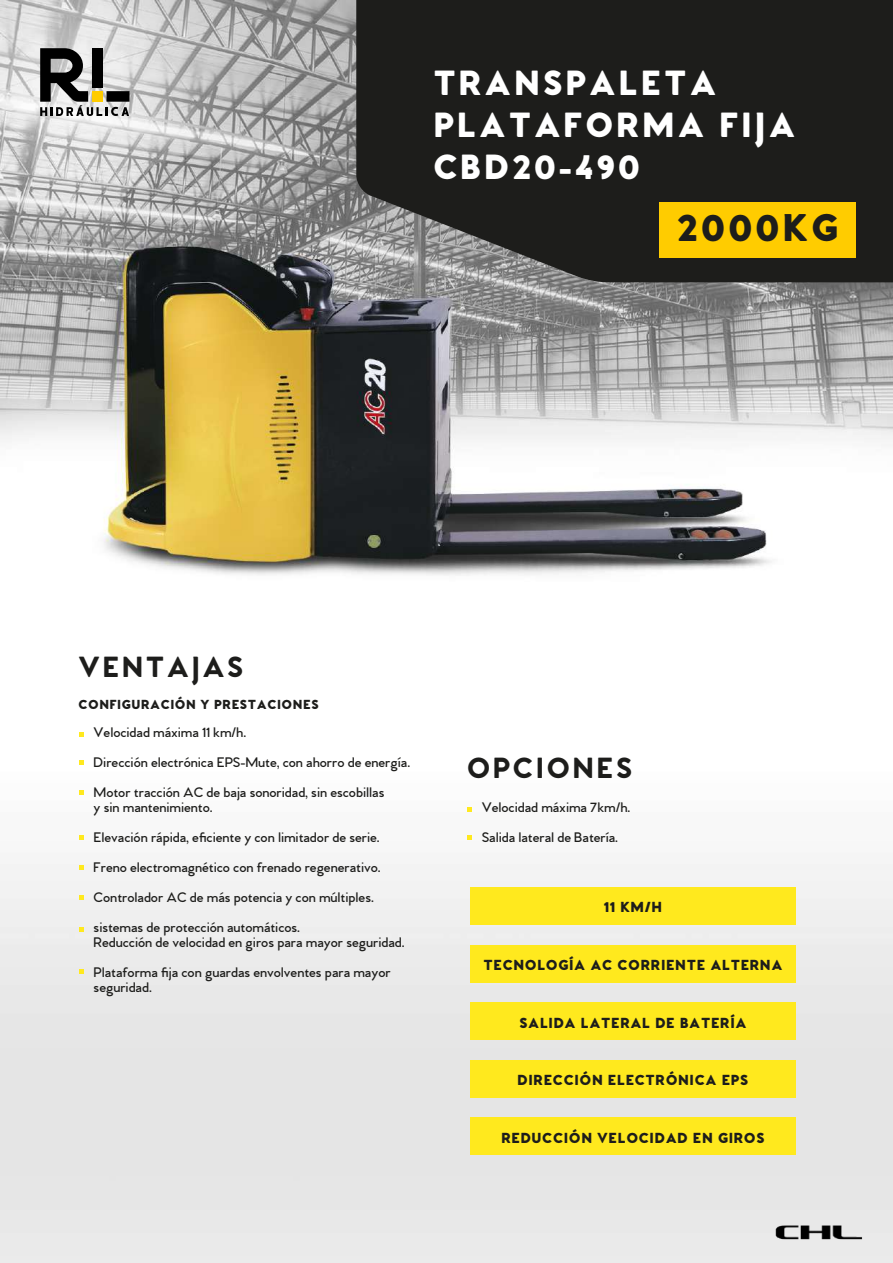
<style>
.page{position:relative;width:893px;height:1263px;background:#fff}
.page>*{position:absolute;margin:0;border:0;box-sizing:border-box;transform-origin:0 0}
.t1{font:900 39.75px "Venti CF";letter-spacing:.08em;color:#1d1d1b}
.t2{font:900 36px/42px "Venti CF";letter-spacing:.08em;color:#fff}
.t3{font:900 30px "Venti CF";letter-spacing:.08em;color:#1d1d1b}
.t4{font:900 15px "Venti CF";letter-spacing:.04em;color:#1d1d1b}
.t5{font:600 14.25px/30px "Venti CF";letter-spacing:-.005em;color:#1d1d1b}
.t6{font:900 13.5px "Venti CF";letter-spacing:.04em;color:#1d1d1b}
</style>
<div class="page">
<img style="left:0;top:0;width:893px;height:1263px">
<svg style="left:356px;top:0;width:537px;height:282px;background:#272624"></svg>
<svg style="left:40px;top:48px;width:90px;height:68px;background:#81807c"></svg>
<div style="left:470px;top:945px;width:326px;height:38px;background:#ffe91e"></div>
<div style="left:470px;top:1002px;width:326px;height:38px;background:#ffe91e"></div>
<div style="left:470px;top:887px;width:326px;height:38px;background:#ffe91e"></div>
<div style="left:470px;top:1059px;width:326px;height:38px;background:#ffe91e"></div>
<div style="left:470px;top:1117px;width:326px;height:38px;background:#ffe91e"></div>
<svg style="left:79px;top:732px;width:5px;height:5px"></svg>
<svg style="left:79px;top:760px;width:5px;height:5px"></svg>
<svg style="left:79px;top:790px;width:5px;height:5px"></svg>
<svg style="left:79px;top:835px;width:5px;height:5px"></svg>
<svg style="left:79px;top:926px;width:5px;height:5px"></svg>
<svg style="left:79px;top:969px;width:5px;height:5px"></svg>
<svg style="left:79px;top:865px;width:5px;height:5px"></svg>
<svg style="left:79px;top:895px;width:5px;height:5px"></svg>
<svg style="left:467px;top:806px;width:5px;height:5px"></svg>
<svg style="left:467px;top:835px;width:5px;height:5px"></svg>
<div style="left:659px;top:202px;width:197px;height:55px;background:#fc0"></div>
<img style="left:775px;top:1223px;width:88px;height:18px">
<h2 class="t2" style="left:433px;top:65px;width:363px">TRANSPALETA<br>PLATAFORMA FIJA<br>CBD20-490</h2>
<h1 class="t1" style="left:677px;top:204px;width:163px">2000KG</h1>
<h3 class="t3" style="left:79px;top:649px;width:166px">VENTAJAS</h3>
<p class="t6" style="left:79px;top:696px;width:242px">CONFIGURACIÓN Y PRESTACIONES</p>
<p class="t5" style="left:94px;top:718px;width:318px">Velocidad máxima 11 km/h.<br>Dirección electrónica EPS-Mute, con ahorro de energía.<br>Motor tracción AC de baja sonoridad, sin escobillas</p>
<p class="t5" style="left:94px;top:793px;width:288px">y sin mantenimiento.<br>Elevación rápida, eficiente y con limitador de serie.<br>Freno electromagnético con frenado regenerativo.<br>Controlador AC de más potencia y con múltiples. sistemas de protección automáticos.</p>
<p class="t5" style="left:94px;top:928px;width:312px">Reducción de velocidad en giros para mayor seguridad.<br>Plataforma fija con guardas envolventes para mayor</p>
<p class="t5" style="left:94px;top:973px;width:60px">seguridad.</p>
<h3 class="t3" style="left:467px;top:750px;width:167px">OPCIONES</h3>
<p class="t5" style="left:482px;top:792px;width:150px">Velocidad máxima 7km/h.<br>Salida lateral de Batería.</p>
<p class="t4" style="left:604px;top:898px;width:60px">11 KM/H</p>
<p class="t4" style="left:483px;top:956px;width:300px">TECNOLOGÍA AC CORRIENTE ALTERNA</p>
<p class="t4" style="left:520px;top:1013px;width:228px">SALIDA LATERAL DE BATERÍA</p>
<p class="t4" style="left:518px;top:1071px;width:232px">DIRECCIÓN ELECTRÓNICA EPS</p>
<p class="t4" style="left:501px;top:1128px;width:265px">REDUCCIÓN VELOCIDAD EN GIROS</p>
</div>
